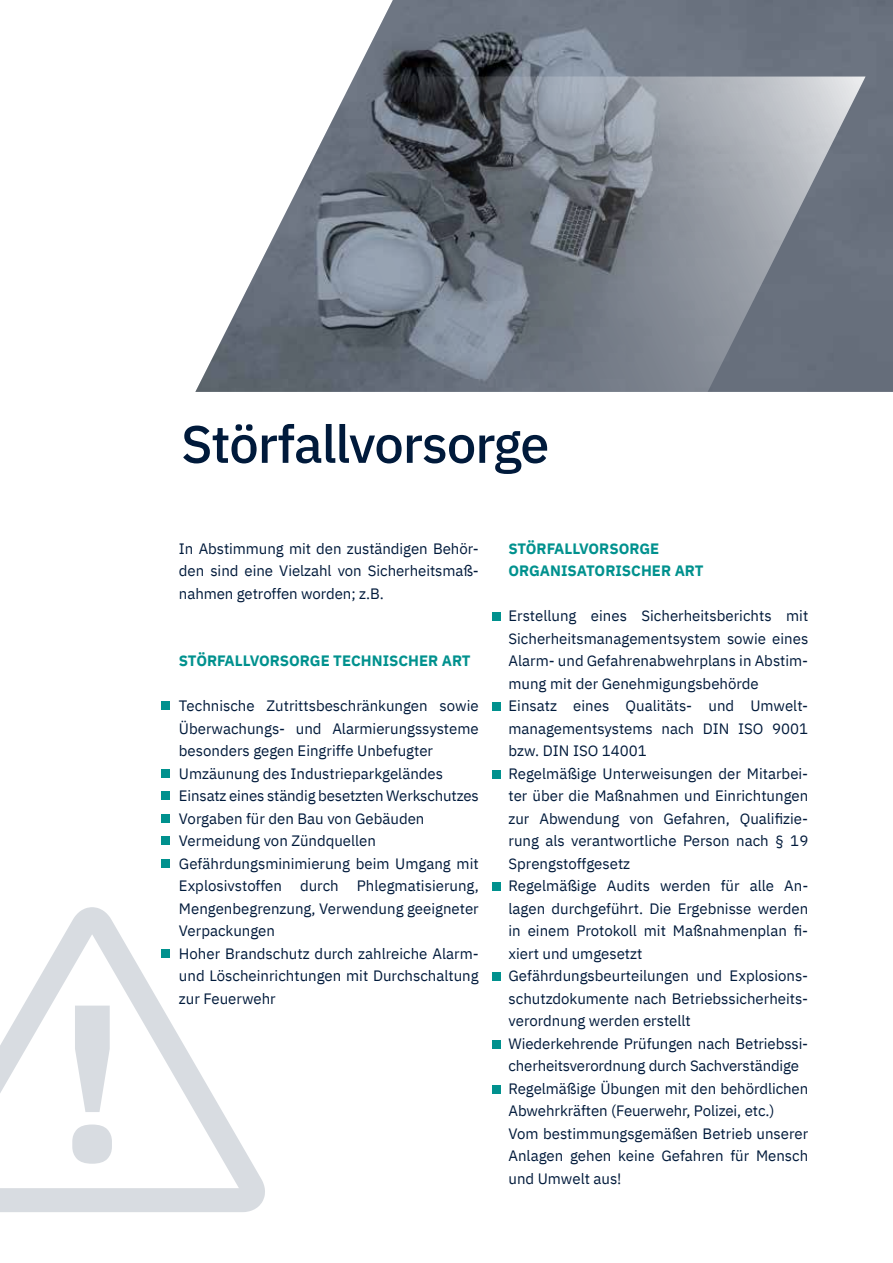
<style>
.page{position:relative;width:893px;height:1263px;background:#fff}
.page>*{position:absolute;margin:0;border:0;box-sizing:border-box;transform-origin:0 0}
.t1{font:500 52.5px "IBM Plex Sans";letter-spacing:-.02em;color:#001a3b}
.t2{font:15px/22.5px "IBM Plex Sans";color:#001a3b}
.t3{font:700 15px/22.5px "IBM Plex Sans";color:#00918e}
</style>
<div class="page">
<svg style="left:0;top:907px;width:265px;height:305px"></svg>
<svg style="left:72px;top:1005px;width:40px;height:159px"></svg>
<img style="left:195px;top:0;width:698px;height:392px">
<svg style="left:265px;top:77px;width:601px;height:315px"></svg>
<div style="left:161px;top:702px;width:9px;height:8px;background:#00918e"></div>
<div style="left:161px;top:769px;width:9px;height:8px;background:#00918e"></div>
<div style="left:161px;top:792px;width:9px;height:8px;background:#00918e"></div>
<div style="left:161px;top:814px;width:9px;height:8px;background:#00918e"></div>
<div style="left:161px;top:837px;width:9px;height:8px;background:#00918e"></div>
<div style="left:161px;top:859px;width:9px;height:8px;background:#00918e"></div>
<div style="left:161px;top:949px;width:9px;height:8px;background:#00918e"></div>
<div style="left:492px;top:613px;width:8px;height:8px;background:#00918e"></div>
<div style="left:492px;top:703px;width:8px;height:8px;background:#00918e"></div>
<div style="left:492px;top:770px;width:8px;height:8px;background:#00918e"></div>
<div style="left:492px;top:883px;width:8px;height:8px;background:#00918e"></div>
<div style="left:492px;top:973px;width:8px;height:8px;background:#00918e"></div>
<div style="left:492px;top:1040px;width:8px;height:8px;background:#00918e"></div>
<div style="left:492px;top:1085px;width:8px;height:8px;background:#00918e"></div>
<h1 class="t1" style="left:181px;top:403px;width:370px">Störfallvorsorge</h1>
<p class="t2" style="left:179px;top:536px;width:301px;text-align:justify">In Abstimmung mit den zuständigen Behör&shy;den sind eine Vielzahl von Sicherheitsmaß&shy;nahmen getroffen worden; z.B.</p>
<p class="t3" style="left:179px;top:649px;width:293px">STÖRFALLVORSORGE TECHNISCHER ART</p>
<p class="t2" style="left:179px;top:694px;width:301px">Technische Zutrittsbeschränkungen sowie Überwachungs- und Alarmierungssysteme besonders gegen Eingriffe Unbefugter Umzäunung des Industrieparkgeländes Einsatz eines ständig besetzten Werkschutzes Vorgaben für den Bau von Gebäuden Vermeidung von Zündquellen Gefährdungsminimierung beim Umgang mit Explosivstoffen durch Phlegmatisierung, Mengenbegrenzung, Verwendung geeigneter Verpackungen<br>Hoher Brandschutz durch zahlreiche Alarm&shy;und Löscheinrichtungen mit Durchschaltung zur Feuerwehr</p>
<p class="t3" style="left:508px;top:536px;width:196px">STÖRFALLVORSORGE<br>ORGANISATORISCHER ART</p>
<p class="t2" style="left:508px;top:604px;width:301px">Erstellung eines Sicherheitsberichts mit Sicherheitsmanagementsystem sowie eines Alarm- und Gefahrenabwehrplans in Abstim&shy;mung mit der Genehmigungsbehörde Einsatz eines Qualitäts- und Umwelt&shy;managementsystems nach DIN ISO 9001 bzw. DIN ISO 14001<br>Regelmäßige Unterweisungen der Mitarbei&shy;ter über die Maßnahmen und Einrichtungen zur Abwendung von Gefahren, Qualifizie&shy;rung als verantwortliche Person nach § 19<br>Sprengstoffgesetz<br>Regelmäßige Audits werden für alle An&shy;lagen durchgeführt. Die Ergebnisse werden in einem Protokoll mit Maßnahmenplan fi&shy;xiert und umgesetzt Gefährdungsbeurteilungen und Explosions&shy;schutzdokumente nach Betriebssicherheits&shy;verordnung werden erstellt<br>Wiederkehrende Prüfungen nach Betriebssi&shy;cherheitsverordnung durch Sachverständige Regelmäßige Übungen mit den behördlichen Abwehrkräften (Feuerwehr, Polizei, etc.)<br>Vom bestimmungsgemäßen Betrieb unserer Anlagen gehen keine Gefahren für Mensch und Umwelt aus!</p>
</div>
